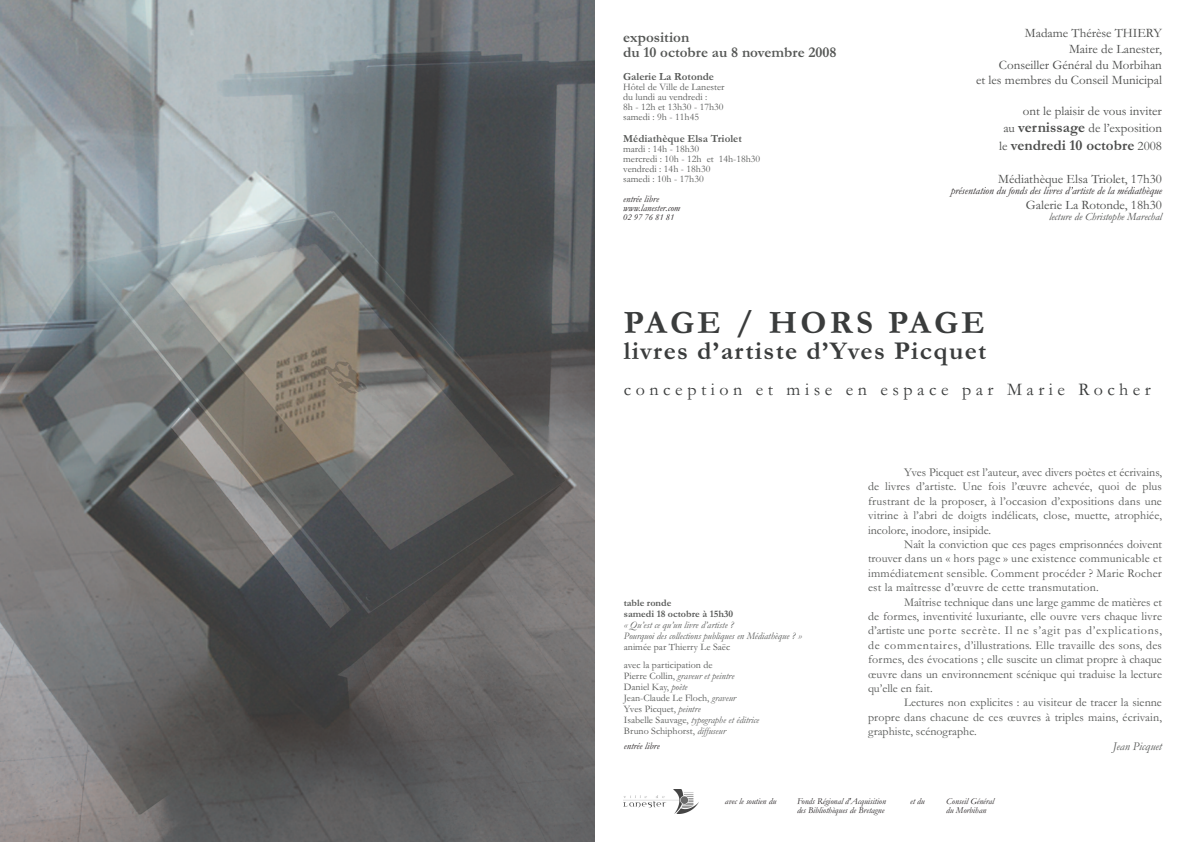
<style>
.page{position:relative;width:1191px;height:842px;background:#fff}
.page>*{position:absolute;margin:0;border:0;box-sizing:border-box;transform-origin:0 0}
.t1{font:700 33px "Garamond";letter-spacing:.1em;color:#3a3c3c}
.t2{font:700 26px "Garamond";letter-spacing:.05em;color:#3a3c3c}
.t3{font:18px "Garamond";letter-spacing:.25em;color:#3a3c3c}
.t4{font:700 15px/15px "Garamond";color:#555755}
.t5{font:700 15px "Garamond";color:#4a4b4a}
.t6{font:13px/15.6px "Garamond";color:#4a4b4a;text-align:right}
.t7{font:12px/14.4px "Garamond";letter-spacing:.005em;color:#555755;text-align:justify}
.t8{font:italic 12px "Garamond";color:#555755}
.t9{font:italic 11px "Garamond";color:#231f20}
.t10{font:700 11px "Garamond";color:#555755}
.t11{font:italic 11px "Garamond";color:#4a4b4a}
.t12{font:10px/10px "Garamond";color:#555755}
.t13{font:italic 10px/11px "Garamond";color:#555755}
.t14{font:italic 10px/9px "Garamond";color:#231f20}
.t15{font:700 10px/11px "Garamond";color:#555755}
.t16{font:italic 9px/9px "Garamond";color:#231f20}
.s1{font-weight:700;font-size:15px}
.s2{font-weight:400;font-size:13px}
.s3{font-style:italic}
</style>
<div class="page">
<img style="left:0;top:0;width:594px;height:841px">
<img style="left:623px;top:789px;width:75px;height:24px">
<p class="t4" style="left:623px;top:30px;width:215px">exposition<br>du 10 octobre au 8 novembre 2008</p>
<p class="t10" style="left:623px;top:70px;width:92px">Galerie La Rotonde</p>
<p class="t12" style="left:623px;top:82px;width:103px">Hôtel de Ville de Lanester du lundi au vendredi :<br>8h - 12h et 13h30 - 17h30 samedi : 9h - 11h45</p>
<p class="t10" style="left:623px;top:132px;width:120px">Médiathèque Elsa Triolet</p>
<p class="t12" style="left:623px;top:144px;width:138px">mardi : 14h - 18h30<br>mercredi : 10h - 12h et 14h-18h30 vendredi : 14h - 18h30<br>samedi : 10h - 17h30</p>
<p class="t14" style="left:623px;top:194px;width:58px">entrée libre www.lanester.com</p>
<p class="t16" style="left:623px;top:212px;width:53px">02 97 76 81 81</p>
<p class="t6" style="left:976px;top:25px;width:187px">Madame Thérèse THIERY<br>Maire de Lanester,<br>Conseiller Général du Morbihan<br>et les membres du Conseil Municipal</p>
<p class="t6" style="left:1003px;top:102px;width:160px;line-height:16.9px">ont le plaisir de vous inviter<br>au <span class="s1">vernissage</span> de l’exposition</p>
<p class="t5" style="left:999px;top:136px;width:164px"><span class="s2">le</span> vendredi 10 octobre <span class="s2">2008</span></p>
<p class="t6" style="left:998px;top:170px;width:165px">Médiathèque Elsa Triolet, 17h30</p>
<p class="t9" style="left:950px;top:183px;width:213px">présentation du fonds des livres d’artiste de la médiathèque</p>
<p class="t6" style="left:1026px;top:196px;width:137px">Galerie La Rotonde, 18h30</p>
<p class="t11" style="left:1049px;top:209px;width:114px">lecture de Christophe Marechal</p>
<h1 class="t1" style="left:624px;top:302px;width:362px">PAGE / HORS PAGE</h1>
<h2 class="t2" style="left:624px;top:334px;width:364px">livres d’artiste d’Yves Picquet</h2>
<h3 class="t3" style="left:624px;top:378px;width:528px">conception et mise en espace par Marie Rocher</h3>
<p class="t15" style="left:624px;top:597px;width:111px">table ronde<br>samedi 18 octobre à 15h30</p>
<p class="t13" style="left:624px;top:619px;width:179px">« Qu’est ce qu’un livre d’artiste ?<br>Pourquoi des collections publiques en Médiathèque ? »</p>
<p class="t12" style="left:624px;top:637px;width:108px;line-height:18px">animée par Thierry Le Saëc avec la participation de</p>
<p class="t12" style="left:624px;top:670px;width:137px;line-height:11px">Pierre Collin, <span class="s3">graveur et peintre<br></span>Daniel Kay, <span class="s3">poète<br></span>Jean-Claude Le Floch, <span class="s3">graveur<br></span>Yves Picquet, <span class="s3">peintre<br></span>Isabelle Sauvage, <span class="s3">typographe et éditrice<br></span>Bruno Schiphorst, <span class="s3">diffuseur</span></p>
<p class="t14" style="left:624px;top:741px;width:37px">entrée libre</p>
<p class="t7" style="left:868px;top:465px;width:295px;text-indent:36px">Yves Picquet est l’auteur, avec divers poètes et écrivains, de livres d’artiste. Une fois l’œuvre achevée, quoi de plus frustrant de la proposer, à l’occasion d’expositions dans une vitrine à l’abri de doigts indélicats, close, muette, atrophiée, incolore, inodore, insipide.</p>
<p class="t7" style="left:868px;top:537px;width:295px;text-indent:36px">Naît la conviction que ces pages emprisonnées doivent trouver dans un « hors page » une existence communicable et immédiatement sensible. Comment procéder ? Marie Rocher est la maîtresse d’œuvre de cette transmutation.</p>
<p class="t7" style="left:868px;top:594px;width:295px;text-indent:36px">Maîtrise technique dans une large gamme de matières et de formes, inventivité luxuriante, elle ouvre vers chaque livre d’artiste une porte secrète. Il ne s’agit pas d’explications, de commentaires, d’illustrations. Elle travaille des sons, des formes, des évocations ; elle suscite un climat propre à chaque œuvre dans un environnement scénique qui traduise la lecture qu’elle en fait.</p>
<p class="t7" style="left:868px;top:695px;width:295px;text-indent:36px">Lectures non explicites : au visiteur de tracer la sienne propre dans chacune de ces œuvres à triples mains, écrivain, graphiste, scénographe.</p>
<p class="t8" style="left:1113px;top:738px;width:51px">Jean Picquet</p>
<p class="t16" style="left:725px;top:796px;width:53px">avec le soutien du</p>
<p class="t16" style="left:797px;top:796px;width:90px">Fonds Régional d'Acquisition des Bibliothèques de Bretagne</p>
<p class="t16" style="left:910px;top:796px;width:16px">et du</p>
<p class="t16" style="left:946px;top:796px;width:49px">Conseil Général du Morbihan</p>
</div>
